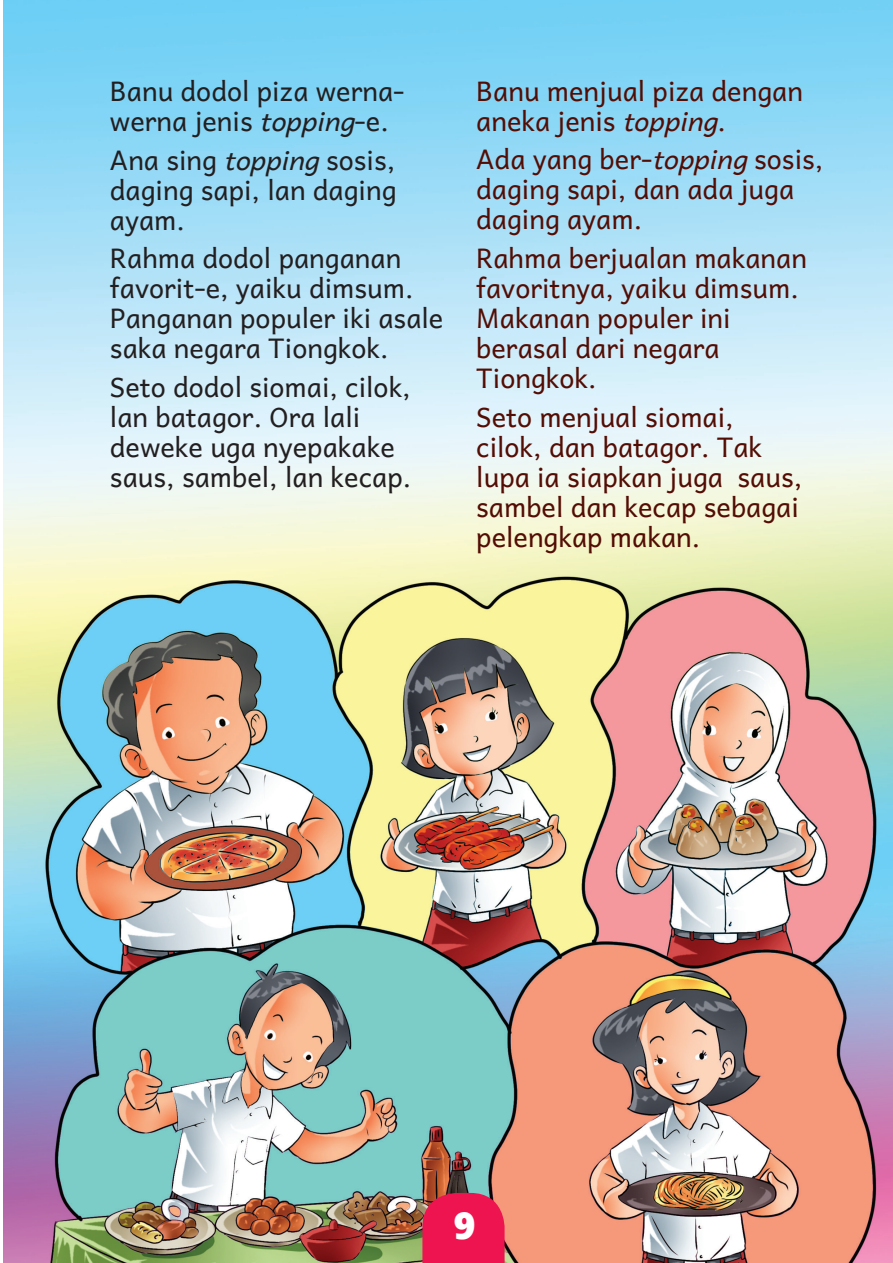
<style>
.page{position:relative;width:893px;height:1263px;background:#fff}
.page>*{position:absolute;margin:0;border:0;box-sizing:border-box;transform-origin:0 0}
.t1{font:37.5px "Segoe UI Black";color:#fff}
.t2{font:27px/30px "Andika New Basic";color:#530d04}
.t3{font:27px/30px "Andika New Basic";color:#231f20}
.s1{font-style:italic}
</style>
<div class="page">
<img style="left:3px;top:0;width:890px;height:1263px">
<svg style="left:422px;top:1193px;width:83px;height:70px;background:#e71d51"></svg>
<p class="t3" style="left:110px;top:72px;width:296px">Banu dodol piza werna&shy;werna jenis <span class="s1">topping</span>-e.</p>
<p class="t3" style="left:110px;top:141px;width:288px;text-align:justify">Ana sing <span class="s1">topping</span> sosis, daging sapi, lan daging ayam.</p>
<p class="t3" style="left:110px;top:239px;width:335px">Rahma dodol panganan favorit-e, yaiku dimsum.<br>Panganan populer iki asale saka negara Tiongkok.</p>
<p class="t3" style="left:110px;top:368px;width:303px">Seto dodol siomai, cilok, lan batagor. Ora lali deweke uga nyepakake saus, sambel, lan kecap.</p>
<p class="t2" style="left:476px;top:72px;width:328px">Banu menjual piza dengan aneka jenis <span class="s1">topping</span>.</p>
<p class="t2" style="left:476px;top:141px;width:349px">Ada yang ber-<span class="s1">topping</span> sosis, daging sapi, dan ada juga daging ayam.</p>
<p class="t2" style="left:476px;top:239px;width:332px">Rahma berjualan makanan favoritnya, yaiku dimsum.<br>Makanan populer ini berasal dari negara<br>Tiongkok.</p>
<p class="t2" style="left:476px;top:398px;width:328px">Seto menjual siomai, cilok, dan batagor. Tak lupa ia siapkan juga saus, sambel dan kecap sebagai pelengkap makan.</p>
<h1 class="t1" style="left:454px;top:1199px;width:24px">9</h1>
</div>
